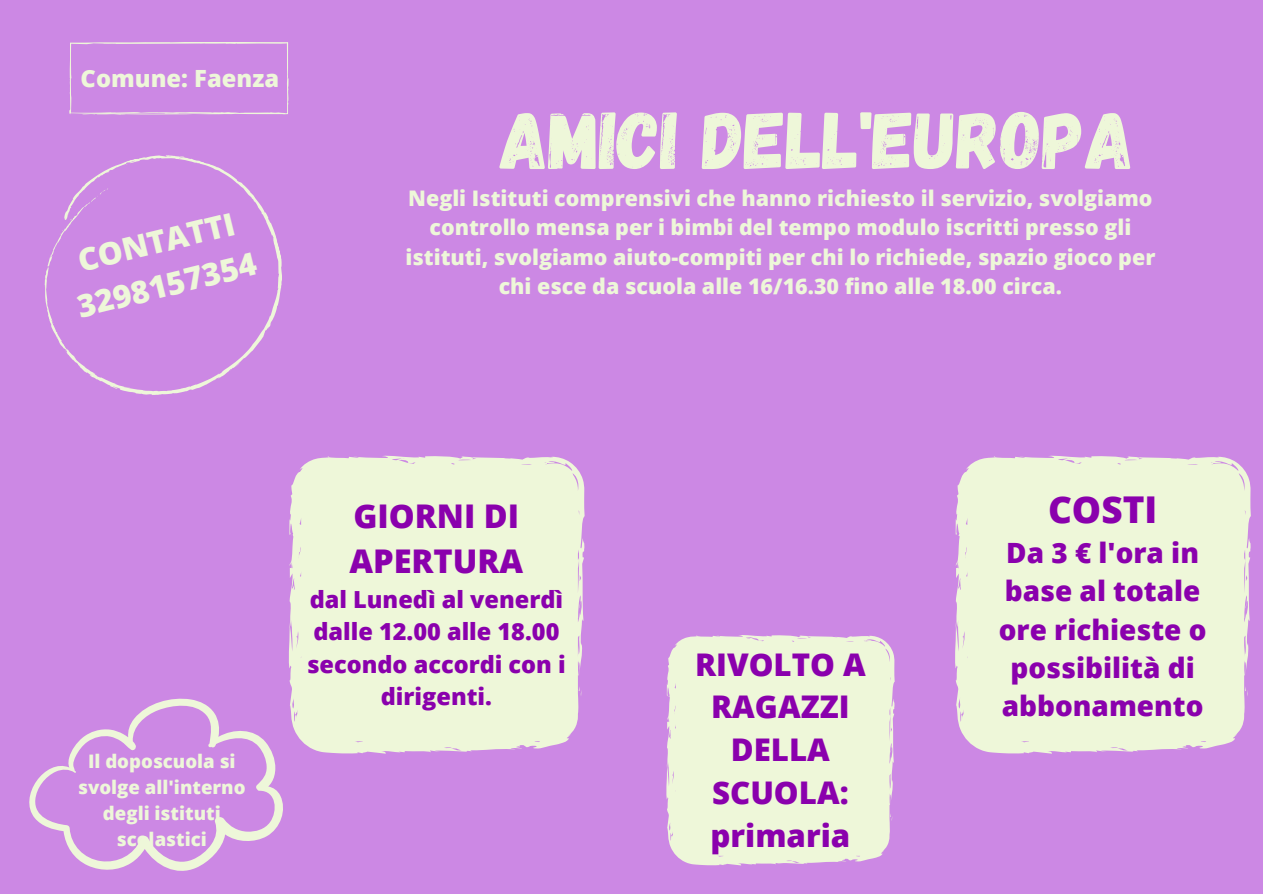
<style>
.page{position:relative;width:1263px;height:894px;background:#fff}
.page>*{position:absolute;margin:0;border:0;box-sizing:border-box;transform-origin:0 0}
.t1{font:80.85px "Gagalin";color:#eef7d9}
.t2{font:800 36.9px "Open Sans";color:#8a00ad}
.t3{font:800 32.55px/45px "Open Sans";color:#8a00ad}
.t4{font:800 31.35px "Open Sans";color:#eef7d9}
.t5{font:800 31.2px/42.8px "Open Sans";color:#8a00ad;text-align:center}
.t6{font:800 27.9px/38.2px "Open Sans";color:#8a00ad;text-align:center}
.t7{font:800 23.7px "Open Sans";color:#eef7d9}
.t8{font:800 23.55px/32.5px "Open Sans";color:#8a00ad;text-align:center}
.t9{font:800 21.45px/29.2px "Open Sans";color:#eef7d9;text-align:center}
.t10{font:800 18.6px/25.8px "Open Sans";color:#eef7d9;text-align:center}
</style>
<div class="page">
<div style="left:0;top:0;width:1263px;height:893px;background:#cc88e4"></div>
<svg style="left:29px;top:698px;width:254px;height:173px"></svg>
<div style="left:289px;top:455px;width:296px;height:298px;background:#eef7d9"></div>
<div style="left:666px;top:635px;width:229px;height:230px;background:#eef7d9"></div>
<svg style="left:44px;top:155px;width:238px;height:240px"></svg>
<div style="left:955px;top:455px;width:296px;height:298px;background:#eef7d9"></div>
<svg style="left:69px;top:42px;width:220px;height:73px"></svg>
<p class="t7" style="left:81px;top:61px;width:200px">Comune: Faenza</p>
<p class="t4" style="left:73px;top:240px;width:162px;rotate:-14deg">CONTATTI</p>
<p class="t4" style="left:72px;top:285px;width:185px;rotate:-14deg">3298157354</p>
<p class="t1" style="left:500px;top:88px;width:635px">AMICI DELL'EUROPA</p>
<p class="t9" style="left:405px;top:183px;width:751px">Negli Istituti comprensivi che hanno richiesto il servizio, svolgiamo controllo mensa per i bimbi del tempo modulo iscritti presso gli istituti, svolgiamo aiuto-compiti per chi lo richiede, spazio gioco per chi esce da scuola alle 16/16.30 fino alle 18.00 circa.</p>
<p class="t10" style="left:78px;top:748px;width:169px">Il doposcuola si svolge all'interno degli istituti scolastici</p>
<p class="t3" style="left:349px;top:492px;width:175px">GIORNI DI<br>APERTURA</p>
<p class="t8" style="left:307px;top:582px;width:260px">dal Lunedì al venerdì dalle 12.00 alle 18.00 secondo accordi con i dirigenti.</p>
<p class="t5" style="left:695px;top:642px;width:172px">RIVOLTO A<br>RAGAZZI<br>DELLA<br>SCUOLA:</p>
<p class="t5" style="left:710px;top:813px;width:141px">primaria</p>
<p class="t2" style="left:1048px;top:483px;width:111px">COSTI</p>
<p class="t6" style="left:999px;top:533px;width:209px">Da 3 € l'ora in base al totale ore richieste o possibilità di abbonamento</p>
</div>
